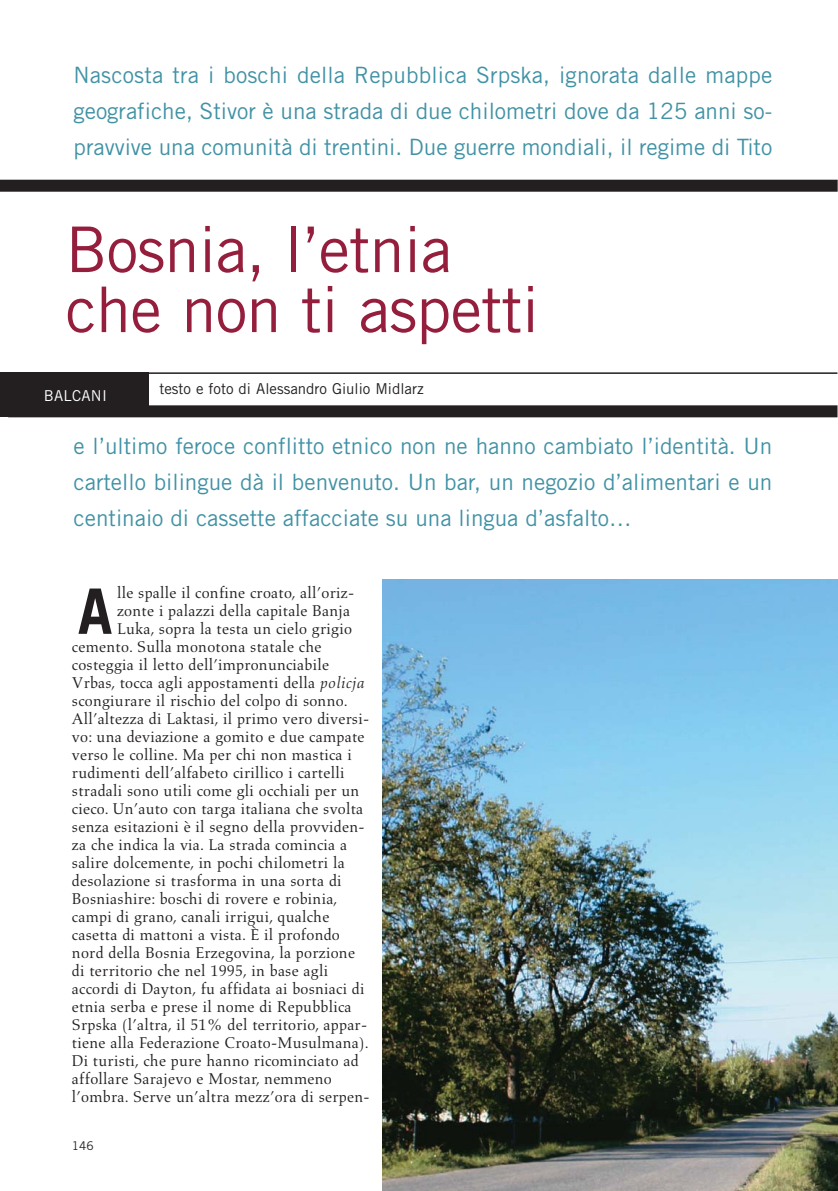
<style>
.page{position:relative;width:838px;height:1191px;background:#fff}
.page>*{position:absolute;margin:0;border:0;box-sizing:border-box;transform-origin:0 0}
.t1{font:63px/60px "Trade Gothic";letter-spacing:-.01em;color:#941e3b}
.t2{font:700 62.7px "Trade Gothic";color:#231f20}
.t3{font:22.5px/36px "Trade Gothic";color:#4192a5;text-align:justify}
.t4{font:15.9px "Aldus";letter-spacing:.015em;color:#231f20}
.t5{font:15px "Trade Gothic";color:#231f20}
.t6{font:15px "Trade Gothic";letter-spacing:.02em;color:#fff}
.t7{font:12px "Trade Gothic";color:#231f20}
.s1{font-style:italic}
</style>
<div class="page">
<div style="left:0;top:372px;width:148px;height:45px;background:#231f20"></div>
<hr style="left:8px;top:372px;width:829px;height:2px;background:#231f20">
<div style="left:8px;top:405px;width:829px;height:12px;background:#231f20"></div>
<div style="left:0;top:180px;width:837px;height:12px;background:#231f20"></div>
<img style="left:382px;top:580px;width:455px;height:610px">
<h3 class="t3" style="left:73px;top:59px;width:700px">Nascosta tra i boschi della Repubblica Srpska, ignorata dalle mappe geografiche, Stivor è una strada di due chilometri dove da 125 anni so&shy;pravvive una comunità di trentini. Due guerre mondiali, il regime di Tito</h3>
<h1 class="t1" style="left:65px;top:225px;width:475px">Bosnia, l’etnia che non ti aspetti</h1>
<p class="t5" style="left:159px;top:383px;width:266px">testo e foto di Alessandro Giulio Midlarz</p>
<p class="t6" style="left:44px;top:390px;width:65px">BALCANI</p>
<h3 class="t3" style="left:73px;top:429px;width:700px">e l’ultimo feroce conflitto etnico non ne hanno cambiato l’identità. Un cartello bilingue dà il benvenuto. Un bar, un negozio d’alimentari e un centinaio di cassette affacciate su una lingua d’asfalto…</h3>
<h2 class="t2" style="left:78px;top:588px;width:36px">A</h2>
<p class="t4" style="left:117px;top:585px;width:239px">lle spalle il confine croato, all’oriz-</p>
<p class="t4" style="left:117px;top:603px;width:235px">zonte i palazzi della capitale Banja</p>
<p class="t4" style="left:117px;top:621px;width:236px">Luka, sopra la testa un cielo grigio</p>
<p class="t4" style="left:72px;top:639px;width:251px">cemento. Sulla monotona statale che</p>
<p class="t4" style="left:72px;top:657px;width:259px">costeggia il letto dell’impronunciabile</p>
<p class="t4" style="left:72px;top:675px;width:294px">Vrbas, tocca agli appostamenti della <span class="s1">policja</span></p>
<p class="t4" style="left:72px;top:693px;width:277px">scongiurare il rischio del colpo di sonno.</p>
<p class="t4" style="left:72px;top:711px;width:299px">All’altezza di Laktasi, il primo vero diversi-</p>
<p class="t4" style="left:72px;top:729px;width:294px">vo: una deviazione a gomito e due campate</p>
<p class="t4" style="left:72px;top:747px;width:281px">verso le colline. Ma per chi non mastica i</p>
<p class="t4" style="left:72px;top:765px;width:274px">rudimenti dell’alfabeto cirillico i cartelli</p>
<p class="t4" style="left:72px;top:783px;width:289px">stradali sono utili come gli occhiali per un</p>
<p class="t4" style="left:72px;top:801px;width:293px">cieco. Un’auto con targa italiana che svolta</p>
<p class="t4" style="left:72px;top:819px;width:294px">senza esitazioni è il segno della provviden-</p>
<p class="t4" style="left:72px;top:837px;width:277px">za che indica la via. La strada comincia a</p>
<p class="t4" style="left:72px;top:855px;width:274px">salire dolcemente, in pochi chilometri la</p>
<p class="t4" style="left:72px;top:873px;width:271px">desolazione si trasforma in una sorta di</p>
<p class="t4" style="left:72px;top:891px;width:267px">Bosniashire: boschi di rovere e robinia,</p>
<p class="t4" style="left:72px;top:909px;width:259px">campi di grano, canali irrigui, qualche</p>
<p class="t4" style="left:72px;top:927px;width:269px">casetta di mattoni a vista. È il profondo</p>
<p class="t4" style="left:72px;top:945px;width:284px">nord della Bosnia Erzegovina, la porzione</p>
<p class="t4" style="left:72px;top:963px;width:258px">di territorio che nel 1995, in base agli</p>
<p class="t4" style="left:72px;top:981px;width:294px">accordi di Dayton, fu affidata ai bosniaci di</p>
<p class="t4" style="left:72px;top:999px;width:281px">etnia serba e prese il nome di Repubblica</p>
<p class="t4" style="left:72px;top:1017px;width:297px">Srpska (l’altra, il 51% del territorio, appar-</p>
<p class="t4" style="left:72px;top:1035px;width:298px">tiene alla Federazione Croato-Musulmana).</p>
<p class="t4" style="left:72px;top:1053px;width:288px">Di turisti, che pure hanno ricominciato ad</p>
<p class="t4" style="left:72px;top:1071px;width:261px">affollare Sarajevo e Mostar, nemmeno</p>
<p class="t4" style="left:72px;top:1089px;width:299px">l’ombra. Serve un’altra mezz’ora di serpen-</p>
<p class="t7" style="left:72px;top:1141px;width:23px">146</p>
</div>
